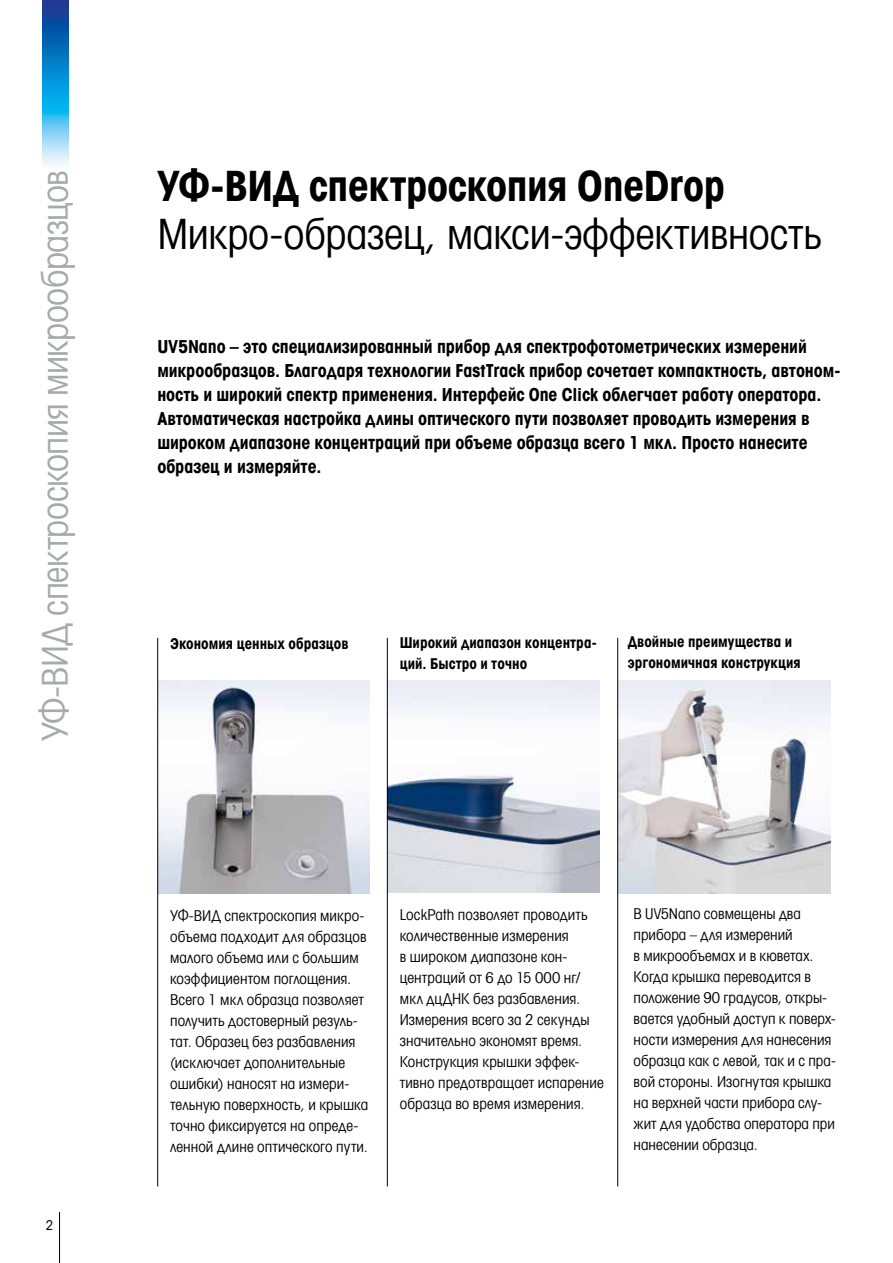
<style>
.page{position:relative;width:893px;height:1263px;background:#fff}
.page>*{position:absolute;margin:0;border:0;box-sizing:border-box;transform-origin:0 0}
.t1{font:42px "Avant Garde Gothic Cd Bk CTTITC";letter-spacing:-.005em;color:#000}
.t2{font:42px "Avant Garde Gothic Cd Bd CTTITC";letter-spacing:-.01em;color:#000}
.t3{font:36px "Avant Garde Gothic Cd Bk CTTITC";letter-spacing:-.015em;color:#a7a9ac}
.t4{font:18px/24px "Avant Garde Gothic Cd Bd CTTITC";letter-spacing:-.005em;color:#000}
.t5{font:15px/21px "Avant Garde Gothic Cd Bk CTTITC";letter-spacing:.005em;color:#000}
.t6{font:15px/21px "Avant Garde Gothic Cd Bd CTTITC";letter-spacing:.005em;color:#000}
.t7{font:condensed 13.5px "Avant Garde Com";color:#000}
</style>
<div class="page">
<hr style="left:59px;top:1212px;width:1px;height:51px;background:#000">
<img style="left:43px;top:0;width:25px;height:166px">
<img style="left:388px;top:680px;width:212px;height:213px">
<img style="left:158px;top:680px;width:212px;height:213px">
<img style="left:618px;top:680px;width:212px;height:213px">
<hr style="left:387px;top:638px;width:1px;height:548px;background:#000">
<hr style="left:157px;top:638px;width:1px;height:548px;background:#000">
<hr style="left:617px;top:638px;width:1px;height:548px;background:#000">
<h2 class="t3" style="left:35px;top:741px;width:573px;rotate:-90deg">УФ-ВИД спектроскопия микрообразцов</h2>
<p class="t7" style="left:46px;top:1217px;width:9px">2</p>
<h1 class="t2" style="left:157px;top:162px;width:569px">УФ-ВИД спектроскопия OneDrop</h1>
<h1 class="t1" style="left:157px;top:210px;width:666px">Микро-образец, макси-эффективность</h1>
<p class="t4" style="left:157px;top:335px;width:685px">UV5Nano – это специализированный прибор для спектрофотометрических измерений микрообразцов. Благодаря технологии FastTrack прибор сочетает компактность, автоном&shy;ность и широкий спектр применения. Интерфейс One Click облегчает работу оператора.<br>Автоматическая настройка длины оптического пути позволяет проводить измерения в широком диапазоне концентраций при объеме образца всего 1 мкл. Просто нанесите образец и измеряйте.</p>
<p class="t6" style="left:170px;top:633px;width:180px">Экономия ценных образцов</p>
<p class="t6" style="left:400px;top:632px;width:198px">Широкий диапазон концентра&shy;ций. Быстро и точно</p>
<p class="t6" style="left:628px;top:631px;width:174px">Двойные преимущества и эргономичная конструкция</p>
<p class="t5" style="left:170px;top:905px;width:200px">УФ-ВИД спектроскопия микро&shy;объема подходит для образцов малого объема или с большим коэффициентом поглощения.<br>Всего 1 мкл образца позволяет получить достоверный резуль&shy;тат. Образец без разбавления (исключает дополнительные ошибки) наносят на измери&shy;тельную поверхность, и крышка точно фиксируется на опреде&shy;ленной длине оптического пути.</p>
<p class="t5" style="left:400px;top:904px;width:206px">LockPath позволяет проводить количественные измерения<br>в широком диапазоне кон&shy;центраций от 6 до 15 000 нг/ мкл дцДНК без разбавления.<br>Измерения всего за 2 секунды значительно экономят время.<br>Конструкция крышки эффек&shy;тивно предотвращает испарение образца во время измерения.</p>
<p class="t5" style="left:634px;top:903px;width:204px">В UV5Nano совмещены два прибора – для измерений<br>в микрообъемах и в кюветах.<br>Когда крышка переводится в положение 90 градусов, откры&shy;вается удобный доступ к поверх&shy;ности измерения для нанесения образца как с левой, так и с пра&shy;вой стороны. Изогнутая крышка на верхней части прибора слу&shy;жит для удобства оператора при нанесении образца.</p>
</div>
